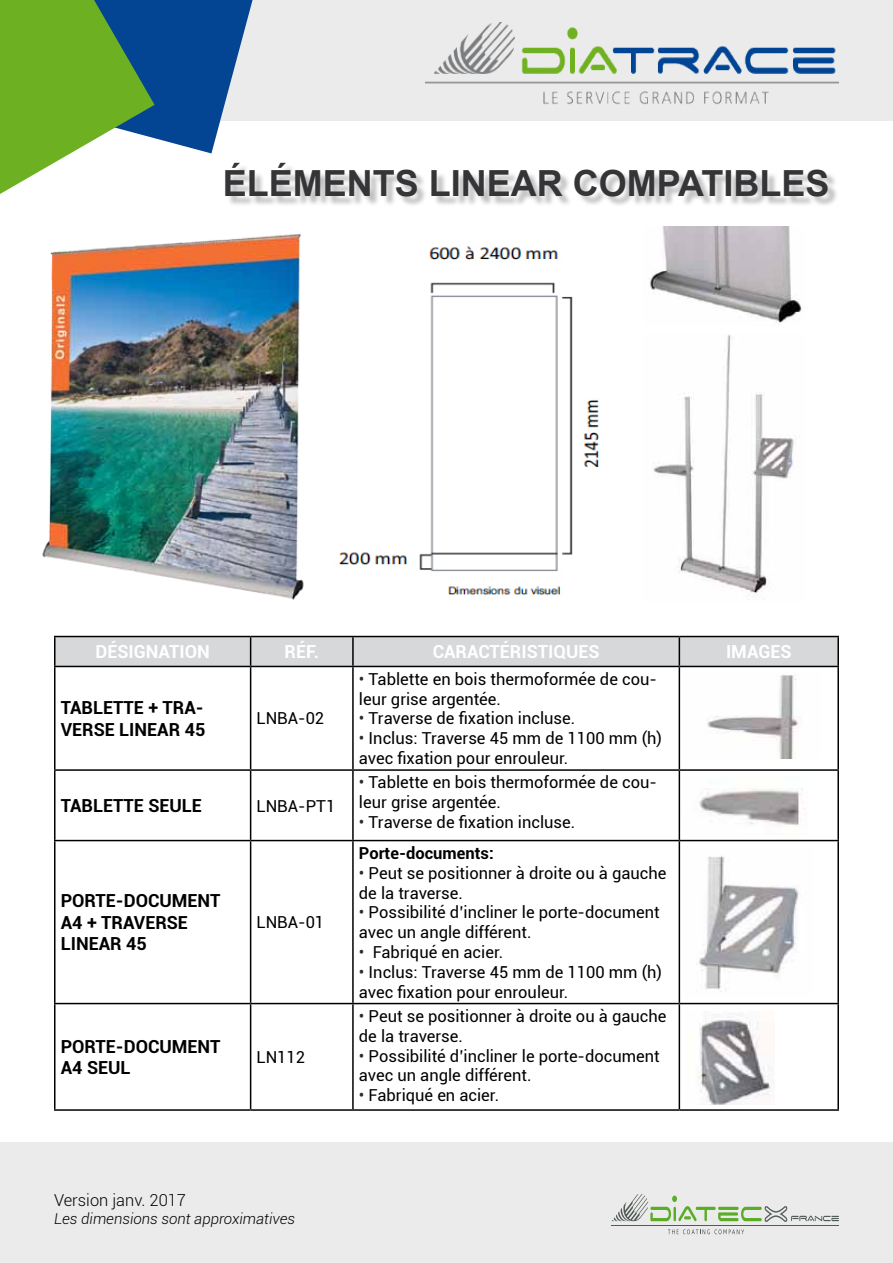
<style>
.page{position:relative;width:893px;height:1263px;background:#fff}
.page>*{position:absolute;margin:0;border:0;box-sizing:border-box;transform-origin:0 0}
.t1{font:700 36px "Arial";color:#353436}
.t2{font:700 18px/21.6px "Roboto";color:#000}
.t3{font:700 18px "Roboto";color:#fff}
.t4{font:16.5px/19.8px "Roboto";color:#000}
.t5{font:300 16.5px "Roboto";color:#000}
.t6{font:700 16.5px "Roboto";color:#000}
.t7{font:italic 300 15px "Roboto";color:#000}
.s1{color:#2b2b2c}
</style>
<div class="page">
<div style="left:0;top:1142px;width:893px;height:121px;background:#ebebec"></div>
<hr style="left:612px;top:1225px;width:227px;height:1px;background:#525c54">
<svg style="left:668px;top:1229px;width:76px;height:5px"></svg>
<svg style="left:612px;top:1194px;width:227px;height:28px"></svg>
<div style="left:0;top:0;width:893px;height:120px;background:#ebebec"></div>
<img style="left:425px;top:23px;width:414px;height:82px">
<div style="left:227px;top:165px;width:612px;height:42px;background:#3e3d40;opacity:.33"></div>
<svg style="left:0;top:0;width:253px;height:194px"></svg>
<img style="left:338px;top:246px;width:261px;height:350px">
<hr style="left:54px;top:667px;width:2px;height:102px;background:#000">
<hr style="left:250px;top:667px;width:1px;height:102px;background:#000">
<hr style="left:352px;top:667px;width:2px;height:102px;background:#000">
<hr style="left:679px;top:667px;width:1px;height:102px;background:#000">
<hr style="left:837px;top:667px;width:2px;height:102px;background:#000">
<hr style="left:54px;top:769px;width:197px;height:2px;background:#000">
<hr style="left:54px;top:771px;width:2px;height:69px;background:#000">
<hr style="left:251px;top:769px;width:102px;height:2px;background:#000">
<hr style="left:250px;top:771px;width:1px;height:69px;background:#000">
<hr style="left:353px;top:769px;width:326px;height:2px;background:#000">
<hr style="left:352px;top:771px;width:2px;height:69px;background:#000">
<hr style="left:679px;top:769px;width:160px;height:2px;background:#000">
<hr style="left:679px;top:771px;width:1px;height:69px;background:#000">
<hr style="left:837px;top:771px;width:2px;height:69px;background:#000">
<hr style="left:54px;top:840px;width:197px;height:1px;background:#000">
<hr style="left:54px;top:841px;width:2px;height:162px;background:#000">
<hr style="left:251px;top:840px;width:102px;height:1px;background:#000">
<hr style="left:250px;top:841px;width:1px;height:162px;background:#000">
<hr style="left:353px;top:840px;width:326px;height:1px;background:#000">
<hr style="left:352px;top:841px;width:2px;height:162px;background:#000">
<hr style="left:679px;top:840px;width:160px;height:1px;background:#000">
<hr style="left:679px;top:841px;width:1px;height:162px;background:#000">
<hr style="left:837px;top:841px;width:2px;height:162px;background:#000">
<hr style="left:54px;top:1003px;width:197px;height:1px;background:#000">
<hr style="left:54px;top:1004px;width:2px;height:105px;background:#000">
<hr style="left:251px;top:1003px;width:102px;height:1px;background:#000">
<hr style="left:250px;top:1004px;width:1px;height:105px;background:#000">
<hr style="left:353px;top:1003px;width:326px;height:1px;background:#000">
<hr style="left:352px;top:1004px;width:2px;height:105px;background:#000">
<hr style="left:679px;top:1003px;width:160px;height:1px;background:#000">
<hr style="left:679px;top:1004px;width:1px;height:105px;background:#000">
<hr style="left:837px;top:1004px;width:2px;height:105px;background:#000">
<hr style="left:54px;top:1109px;width:197px;height:2px;background:#000">
<hr style="left:251px;top:1109px;width:102px;height:2px;background:#000">
<hr style="left:353px;top:1109px;width:326px;height:2px;background:#000">
<hr style="left:679px;top:1109px;width:160px;height:2px;background:#000">
<hr style="left:54px;top:636px;width:197px;height:1px;background:#000">
<hr style="left:54px;top:637px;width:2px;height:29px;background:#000">
<hr style="left:679px;top:636px;width:160px;height:1px;background:#000">
<svg style="left:55px;top:636px;width:782px;height:30px;background:#cacbcc"></svg>
<hr style="left:837px;top:637px;width:2px;height:29px;background:#000">
<hr style="left:54px;top:666px;width:197px;height:1px;background:#000">
<hr style="left:251px;top:666px;width:102px;height:1px;background:#000">
<hr style="left:353px;top:666px;width:326px;height:1px;background:#000">
<hr style="left:679px;top:666px;width:160px;height:1px;background:#000">
<img style="left:707px;top:675px;width:92px;height:83px">
<img style="left:699px;top:788px;width:107px;height:38px">
<img style="left:698px;top:856px;width:101px;height:136px">
<img style="left:653px;top:334px;width:141px;height:260px">
<img style="left:650px;top:226px;width:152px;height:97px">
<img style="left:699px;top:1014px;width:73px;height:90px">
<img style="left:42px;top:233px;width:262px;height:367px">
<h1 class="t1" style="left:223px;top:160px;width:608px">ÉLÉMENTS LINEAR COMPATIBLES</h1>
<p class="t3" style="left:95px;top:639px;width:116px">DÉSIGNATION</p>
<p class="t3" style="left:285px;top:639px;width:36px">RÉF.</p>
<p class="t3" style="left:433px;top:639px;width:168px">CARACTÉRISTIQUES</p>
<p class="t3" style="left:726px;top:639px;width:67px">IMAGES</p>
<p class="t2" style="left:61px;top:696px;width:146px">TABLETTE + TRA-<br>VERSE LINEAR 45</p>
<p class="t4" style="left:257px;top:708px;width:69px">LNBA-02</p>
<p class="t2" style="left:61px;top:794px;width:143px">TABLETTE SEULE</p>
<p class="t4" style="left:257px;top:795px;width:80px">LNBA-PT1</p>
<p class="t2" style="left:61px;top:889px;width:161px">PORTE-DOCUMENT<br>A4 + TRAVERSE<br>LINEAR 45</p>
<p class="t4" style="left:257px;top:912px;width:69px">LNBA-01</p>
<p class="t2" style="left:61px;top:1035px;width:161px">PORTE-DOCUMENT<br>A4 SEUL</p>
<p class="t4" style="left:257px;top:1046px;width:50px">LN112</p>
<p class="t4" style="left:359px;top:668px;width:299px"><span class="s1">•</span> Tablette en bois thermoformée de cou&shy;leur grise argentée.</p>
<p class="t4" style="left:359px;top:708px;width:218px"><span class="s1">•</span> Traverse de fixation incluse.</p>
<p class="t4" style="left:359px;top:728px;width:305px"><span class="s1">•</span> Inclus: Traverse 45 mm de 1100 mm (h) avec fixation pour enrouleur.</p>
<p class="t4" style="left:359px;top:772px;width:299px"><span class="s1">•</span> Tablette en bois thermoformée de cou&shy;leur grise argentée.</p>
<p class="t4" style="left:359px;top:812px;width:218px"><span class="s1">•</span> Traverse de fixation incluse.</p>
<p class="t6" style="left:359px;top:841px;width:136px">Porte-documents:</p>
<p class="t4" style="left:359px;top:862px;width:309px"><span class="s1">•</span> Peut se positionner à droite ou à gauche de la traverse.</p>
<p class="t4" style="left:359px;top:902px;width:302px"><span class="s1">•</span> Possibilité d’incliner le porte-document avec un angle différent.</p>
<p class="t4" style="left:359px;top:941px;width:146px"><span class="s1">•</span> Fabriqué en acier.</p>
<p class="t4" style="left:359px;top:961px;width:305px"><span class="s1">•</span> Inclus: Traverse 45 mm de 1100 mm (h) avec fixation pour enrouleur.</p>
<p class="t4" style="left:359px;top:1005px;width:309px"><span class="s1">•</span> Peut se positionner à droite ou à gauche de la traverse.</p>
<p class="t4" style="left:359px;top:1045px;width:302px"><span class="s1">•</span> Possibilité d’incliner le porte-document avec un angle différent.</p>
<p class="t4" style="left:359px;top:1085px;width:142px"><span class="s1">•</span> Fabriqué en acier.</p>
<p class="t5" style="left:54px;top:1189px;width:134px">Version janv. 2017</p>
<p class="t7" style="left:54px;top:1208px;width:243px">Les dimensions sont approximatives</p>
</div>
